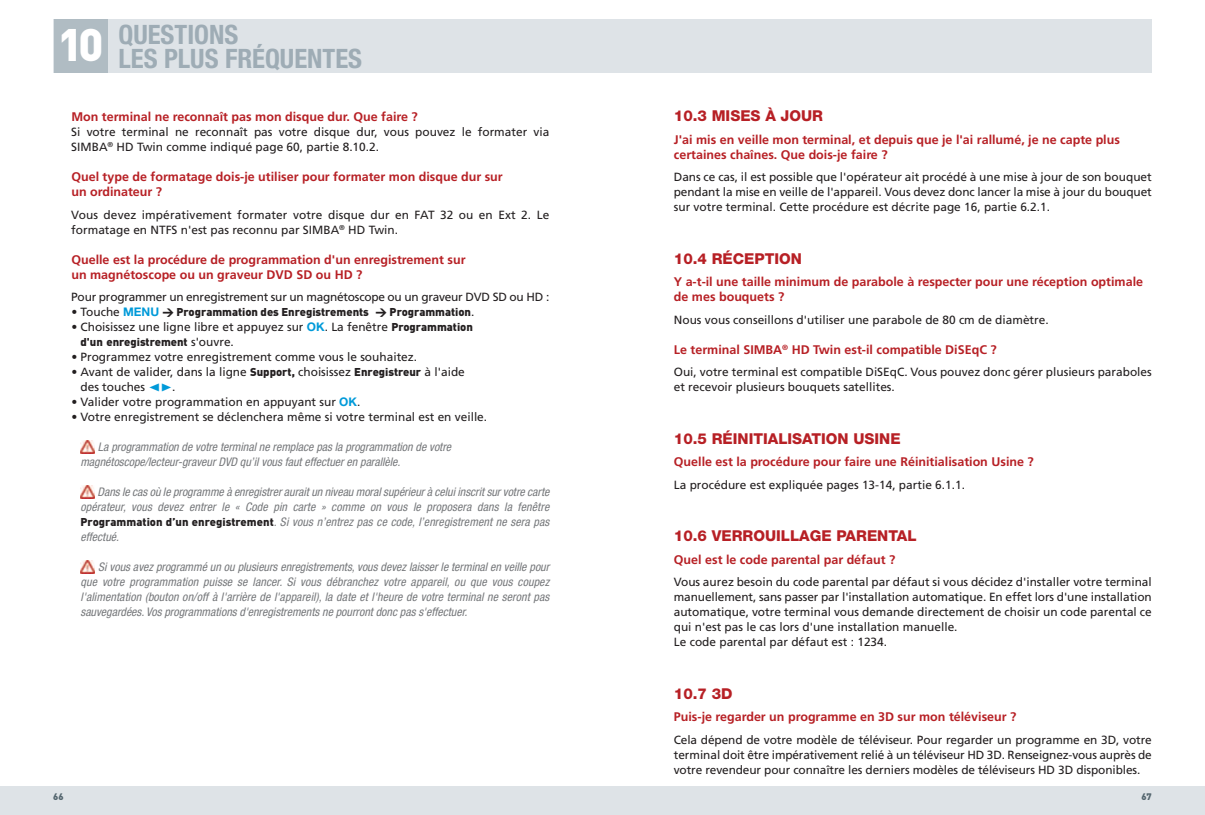
<style>
.page{position:relative;width:1205px;height:815px;background:#fff}
.page>*{position:absolute;margin:0;border:0;box-sizing:border-box;transform-origin:0 0}
.t1{font:900 45px "DIN";color:#fff}
.t2{font:700 condensed 26.75px/24.5px "Helvetica Neue LT Std";color:#9eacb5}
.t3{font:800 15px "Helvetica Neue LT Std";color:#b72025}
.t4{font:700 12.5px/15px "Frutiger LT Std";color:#b72025}
.t5{font:11.88px/15px "Frutiger LT Std";color:#231f20}
.t6{font:italic condensed 11.88px/15px "Helvetica Neue LT Std";color:#76787b;text-align:justify}
.t7{font:11.88px "Frutiger LT Std";letter-spacing:-.02em;color:#231f20}
.t8{font:900 11.25px "DIN";color:#231f20}
.t9{font:900 9.38px "DIN";color:#53656e}
.s1{font-family:"Frutiger LT Std";font-weight:400;font-size:11.88px}
.s2{font-family:"Helvetica Neue LT Std";font-weight:700;font-size:11.88px;color:#009ad9}
.s3{font-family:"Helvetica Neue LT Std";font-weight:700;color:#009ad9}
.s4{font-family:"DIN";font-weight:900;font-size:11.25px}
.s5{font-family:"Zeal";color:#009ad9}
.s6{font-family:"DIN";font-weight:900;font-style:normal;font-stretch:normal;font-size:11.25px;color:#231f20}
</style>
<div class="page">
<div style="left:602px;top:20px;width:550px;height:53px;background:#dee3e7"></div>
<div style="left:602px;top:787px;width:603px;height:28px;background:#dee3e7"></div>
<div style="left:53px;top:20px;width:549px;height:53px;background:#dee3e7"></div>
<div style="left:0;top:787px;width:602px;height:28px;background:#dee3e7"></div>
<img style="left:80px;top:440px;width:15px;height:13px">
<img style="left:80px;top:485px;width:15px;height:13px">
<img style="left:80px;top:560px;width:15px;height:13px">
<div style="left:55px;top:20px;width:53px;height:53px;background:#b0bcc3"></div>
<h1 class="t1" style="left:58px;top:19px;width:47px">10</h1>
<h2 class="t2" style="left:119px;top:24px;width:245px">QUESTIONS<br>LES PLUS FRÉQUENTES</h2>
<p class="t4" style="left:71px;top:110px;width:348px">Mon terminal ne reconnaît pas mon disque dur. Que faire ?</p>
<p class="t5" style="left:71px;top:126px;width:479px">Si votre terminal ne reconnaît pas votre disque dur, vous pouvez le formater via<br>SIMBA<sup>®</sup> HD Twin comme indiqué page 60, partie 8.10.2.</p>
<p class="t4" style="left:71px;top:170px;width:433px">Quel type de formatage dois-je utiliser pour formater mon disque dur sur un ordinateur ?</p>
<p class="t5" style="left:71px;top:208px;width:479px">Vous devez impérativement formater votre disque dur en FAT 32 ou en Ext 2. Le formatage en NTFS n'est pas reconnu par SIMBA<sup>®</sup> HD Twin.</p>
<p class="t4" style="left:71px;top:253px;width:396px">Quelle est la procédure de programmation d'un enregistrement sur un magnétoscope ou un graveur DVD SD ou HD ?</p>
<p class="t7" style="left:71px;top:292px;width:479px">Pour programmer un enregistrement sur un magnétoscope ou un graveur DVD SD ou HD :</p>
<p class="t8" style="left:71px;top:306px;width:404px"><span class="s1">• Touche</span> <span class="s2">MENU</span> &gt; Programmation des Enregistrements &gt; Programmation<span class="s1">.</span></p>
<p class="t5" style="left:71px;top:321px;width:403px">• Choisissez une ligne libre et appuyez sur <span class="s3">OK</span>. La fenêtre <span class="s4">Programmation</span></p>
<p class="t8" style="left:80px;top:336px;width:155px">d'un enregistrement <span class="s1">s'ouvre.</span></p>
<p class="t5" style="left:71px;top:351px;width:347px">• Programmez votre enregistrement comme vous le souhaitez.</p>
<p class="t5" style="left:80px;top:366px;width:386px;text-indent:-9px">• Avant de valider, dans la ligne <span class="s4">Support,</span> choisissez <span class="s4">Enregistreur</span> à l'aide des touches <span class="s5">√®</span>.</p>
<p class="t5" style="left:71px;top:396px;width:290px">• Valider votre programmation en appuyant sur <span class="s3">OK</span>.</p>
<p class="t5" style="left:71px;top:411px;width:417px">• Votre enregistrement se déclenchera même si votre terminal est en veille.</p>
<p class="t6" style="left:80px;top:441px;width:372px;text-indent:18px">La programmation de votre terminal ne remplace pas la programmation de votre magnétoscope/lecteur-graveur DVD qu’il vous faut effectuer en parallèle.</p>
<p class="t6" style="left:80px;top:486px;width:470px;text-indent:17px">Dans le cas où le programme à enregistrer aurait un niveau moral supérieur à celui inscrit sur votre carte opérateur, vous devez entrer le « Code pin carte » comme on vous le proposera dans la fenêtre <span class="s6">Programmation d’un enregistrement</span>. Si vous n’entrez pas ce code, l’enregistrement ne sera pas effectué.</p>
<p class="t6" style="left:81px;top:561px;width:470px;text-indent:18px">Si vous avez programmé un ou plusieurs enregistrements, vous devez laisser le terminal en veille pour que votre programmation puisse se lancer. Si vous débranchez votre appareil, ou que vous coupez l'alimentation (bouton on/off à l'arrière de l'appareil), la date et l'heure de votre terminal ne seront pas sauvegardées. Vos programmations d'enregistrements ne pourront donc pas s'effectuer.</p>
<p class="t9" style="left:53px;top:791px;width:12px">66</p>
<p class="t3" style="left:674px;top:111px;width:151px">10.3 MISES À JOUR</p>
<p class="t4" style="left:674px;top:133px;width:448px">J'ai mis en veille mon terminal, et depuis que je l'ai rallumé, je ne capte plus certaines chaînes. Que dois-je faire ?</p>
<p class="t5" style="left:674px;top:171px;width:479px;text-align:justify">Dans ce cas, il est possible que l'opérateur ait procédé à une mise à jour de son bouquet pendant la mise en veille de l'appareil. Vous devez donc lancer la mise à jour du bouquet sur votre terminal. Cette procédure est décrite page 16, partie 6.2.1.</p>
<p class="t3" style="left:674px;top:253px;width:130px">10.4 RÉCEPTION</p>
<p class="t4" style="left:674px;top:275px;width:471px">Y a-t-il une taille minimum de parabole à respecter pour une réception optimale de mes bouquets ?</p>
<p class="t5" style="left:674px;top:313px;width:376px">Nous vous conseillons d'utiliser une parabole de 80 cm de diamètre.</p>
<p class="t4" style="left:674px;top:343px;width:324px">Le terminal SIMBA<sup>®</sup> HD Twin est-il compatible DiSEqC ?</p>
<p class="t5" style="left:674px;top:366px;width:479px">Oui, votre terminal est compatible DiSEqC. Vous pouvez donc gérer plusieurs paraboles et recevoir plusieurs bouquets satellites.</p>
<p class="t3" style="left:674px;top:433px;width:228px">10.5 RÉINITIALISATION USINE</p>
<p class="t4" style="left:674px;top:455px;width:361px">Quelle est la procédure pour faire une Réinitialisation Usine ?</p>
<p class="t5" style="left:674px;top:478px;width:293px">La procédure est expliquée pages 13-14, partie 6.1.1.</p>
<p class="t3" style="left:674px;top:531px;width:244px">10.6 VERROUILLAGE PARENTAL</p>
<p class="t4" style="left:674px;top:553px;width:223px">Quel est le code parental par défaut ?</p>
<p class="t5" style="left:674px;top:576px;width:479px">Vous aurez besoin du code parental par défaut si vous décidez d'installer votre terminal manuellement, sans passer par l'installation automatique. En effet lors d'une installation automatique, votre terminal vous demande directement de choisir un code parental ce qui n'est pas le cas lors d'une installation manuelle.<br>Le code parental par défaut est : 1234.</p>
<p class="t3" style="left:674px;top:688px;width:60px">10.7 3D</p>
<p class="t4" style="left:674px;top:710px;width:344px">Puis-je regarder un programme en 3D sur mon téléviseur ?</p>
<p class="t5" style="left:674px;top:733px;width:479px;text-align:justify">Cela dépend de votre modèle de téléviseur. Pour regarder un programme en 3D, votre terminal doit être impérativement relié à un téléviseur HD 3D. Renseignez-vous auprès de votre revendeur pour connaître les derniers modèles de téléviseurs HD 3D disponibles.</p>
<p class="t9" style="left:1141px;top:791px;width:12px">67</p>
</div>
